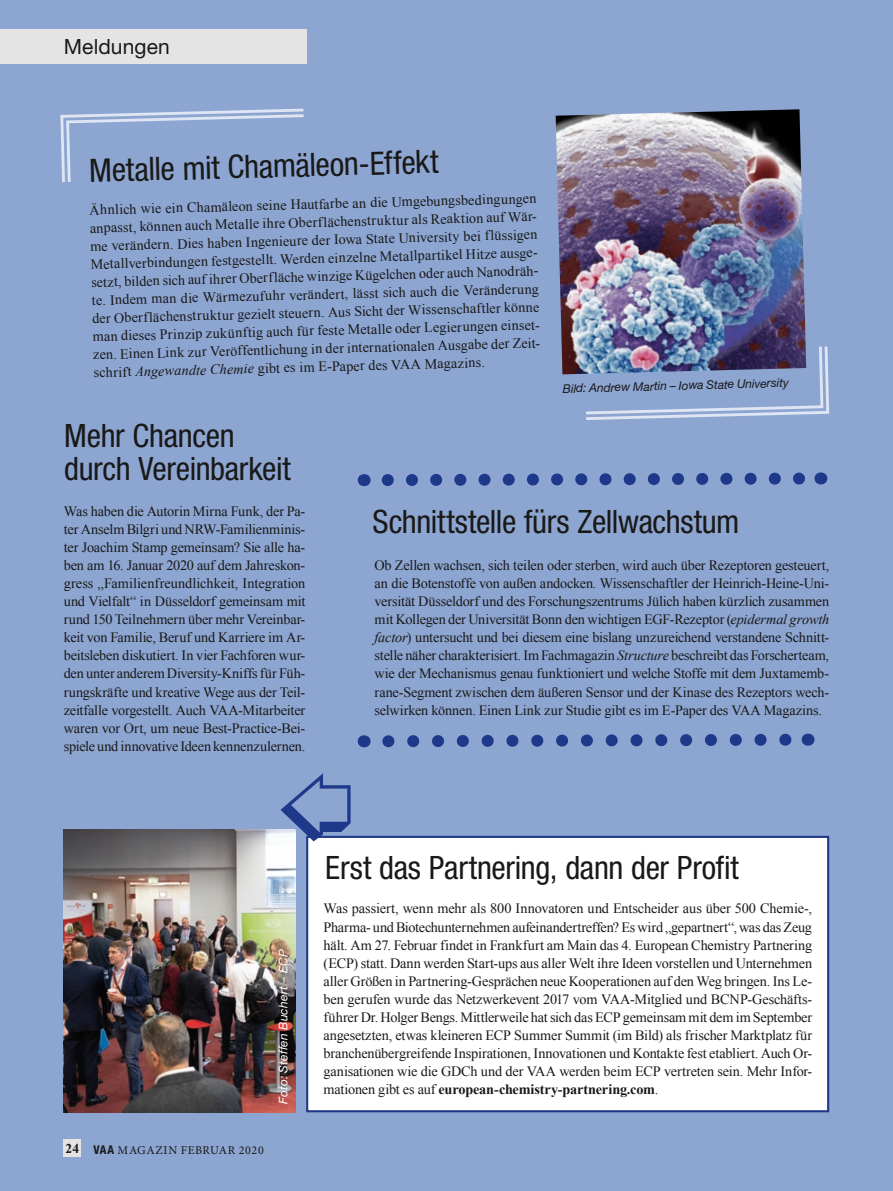
<style>
.page{position:relative;width:893px;height:1191px;background:#8da5d1}
.page>*{position:absolute;margin:0;border:0;box-sizing:border-box;transform-origin:0 0}
.t1{font:condensed 32.25px/33px "Helvetica Neue LT Std";letter-spacing:-.01em;color:#191918}
.t2{font:21px "Helvetica Neue LT Std";letter-spacing:.005em;color:#191918}
.t3{font:14.25px/18px "Times New Roman";letter-spacing:-.01em;color:#191918;text-align:justify}
.t4{font:italic 12px "Helvetica Neue LT Std";color:#191918}
.t5{font:italic 12px "Helvetica Neue LT Std";letter-spacing:.015em;color:#fff}
.t6{font:12px "Minion Pro";letter-spacing:.055em;color:#191918}
.s1{font-style:italic}
.s2{font-family:"Times New Roman";font-weight:700;font-size:13.5px}
.s3{font-family:"Helvetica Neue LT Std";font-weight:700;font-stretch:condensed}
.s4{font-weight:700}
</style>
<div class="page">
<img style="left:64px;top:829px;width:232px;height:283px">
<div style="left:306px;top:836px;width:523px;height:276px;background:#fff;border:2px solid #1f398a"></div>
<svg style="left:364px;top:474px;width:1px;height:12px"></svg>
<svg style="left:381px;top:472px;width:440px;height:14px"></svg>
<svg style="left:364px;top:735px;width:1px;height:12px"></svg>
<svg style="left:382px;top:733px;width:427px;height:15px"></svg>
<img style="left:556px;top:109px;width:250px;height:265px">
<svg style="left:60px;top:108px;width:244px;height:75px"></svg>
<svg style="left:583px;top:344px;width:247px;height:76px"></svg>
<div style="left:0;top:30px;width:306px;height:34px;background:#e4e4e5"></div>
<div style="left:64px;top:1140px;width:17px;height:17px;background:#e4e4e5"></div>
<svg style="left:281px;top:829px;width:70px;height:13px"></svg>
<h2 class="t2" style="left:64px;top:34px;width:108px">Meldungen</h2>
<h1 class="t1" style="left:89px;top:152px;width:351px;rotate:-1deg">Metalle mit Chamäleon-Effekt</h1>
<p class="t3" style="left:88px;top:203px;width:452px;text-align:left;rotate:-2deg">Ähnlich wie ein Chamäleon seine Hautfarbe an die Umgebungsbedingungen anpasst, können auch Metalle ihre Oberflächenstruktur als Reaktion auf Wär&shy;me verändern. Dies haben Ingenieure der Iowa State University bei flüssigen Metallverbindungen festgestellt. Werden einzelne Metallpartikel Hitze ausge&shy;setzt, bilden sich auf ihrer Oberfläche winzige Kügelchen oder auch Nanodräh&shy;te. Indem man die Wärmezufuhr verändert, lässt sich auch die Veränderung der Oberflächenstruktur gezielt steuern. Aus Sicht der Wissenschaftler könne man dieses Prinzip zukünftig auch für feste Metalle oder Legierungen einset&shy;zen. Einen Link zur Veröffentlichung in der internationalen Ausgabe der Zeit&shy;schrift <span class="s1">Angewandte Chemie</span> gibt es im E-Paper des VAA Magazins.</p>
<h1 class="t1" style="left:64px;top:419px;width:228px">Mehr Chancen durch Vereinbarkeit</h1>
<p class="t4" style="left:563px;top:380px;width:228px;rotate:-1deg">Bild: Andrew Martin – Iowa State University</p>
<p class="t3" style="left:64px;top:502px;width:243px">Was haben die Autorin Mirna Funk, der Pa&shy;ter Anselm Bilgri und NRW-Familienminis&shy;ter Joachim Stamp gemeinsam? Sie alle ha&shy;ben am 16. Januar 2020 auf dem Jahreskon&shy;gress „Familienfreundlichkeit, Integration und Vielfalt“ in Düsseldorf gemeinsam mit rund 150 Teilnehmern über mehr Vereinbar&shy;keit von Familie, Beruf und Karriere im Ar&shy;beitsleben diskutiert. In vier Fachforen wur&shy;den unter anderem Diversity-Kniffs für Füh&shy;rungskräfte und kreative Wege aus der Teil&shy;zeitfalle vorgestellt. Auch VAA-Mitarbeiter waren vor Ort, um neue Best-Practice-Bei&shy;spiele und innovative Ideen kennenzulernen.</p>
<h1 class="t1" style="left:372px;top:505px;width:369px">Schnittstelle fürs Zellwachstum</h1>
<p class="t3" style="left:375px;top:556px;width:456px">Ob Zellen wachsen, sich teilen oder sterben, wird auch über Rezeptoren gesteuert, an die Botenstoffe von außen andocken. Wissenschaftler der Heinrich-Heine-Uni&shy;versität Düsseldorf und des Forschungszentrums Jülich haben kürzlich zusammen mit Kollegen der Universität Bonn den wichtigen EGF-Rezeptor (<span class="s1">epidermal growth factor</span>) untersucht und bei diesem eine bislang unzureichend verstandene Schnitt&shy;stelle näher charakterisiert. Im Fachmagazin <span class="s1">Structure</span> beschreibt das Forscherteam, wie der Mechanismus genau funktioniert und welche Stoffe mit dem Juxtamemb&shy;rane-Segment zwischen dem äußeren Sensor und der Kinase des Rezeptors wech&shy;selwirken können. Einen Link zur Studie gibt es im E-Paper des VAA Magazins.</p>
<p class="t5" style="left:276px;top:1103px;width:156px;rotate:-90deg">Foto: Steffen Buchert – ECP</p>
<p class="t6" style="left:65px;top:1141px;width:200px"><span class="s2">24</span> <span class="s3">VAA</span> MAGAZIN FEBRUAR 2020</p>
<h1 class="t1" style="left:325px;top:850px;width:415px">Erst das Partnering, dann der Profit</h1>
<p class="t3" style="left:324px;top:899px;width:490px">Was passiert, wenn mehr als 800 Innovatoren und Entscheider aus über 500 Chemie-, Pharma- und Biotechunternehmen aufeinandertreffen? Es wird „gepartnert“, was das Zeug hält. Am 27. Februar findet in Frankfurt am Main das 4. European Chemistry Partnering (ECP) statt. Dann werden Start-ups aus aller Welt ihre Ideen vorstellen und Unternehmen aller Größen in Partnering-Gesprächen neue Kooperationen auf den Weg bringen. Ins Le&shy;ben gerufen wurde das Netzwerkevent 2017 vom VAA-Mitglied und BCNP-Geschäfts&shy;führer Dr. Holger Bengs. Mittlerweile hat sich das ECP gemeinsam mit dem im September angesetzten, etwas kleineren ECP Summer Summit (im Bild) als frischer Marktplatz für branchenübergreifende Inspirationen, Innovationen und Kontakte fest etabliert. Auch Or&shy;ganisationen wie die GDCh und der VAA werden beim ECP vertreten sein. Mehr Infor&shy;mationen gibt es auf <span class="s4">european-chemistry-partnering.com</span>.</p>
</div>
